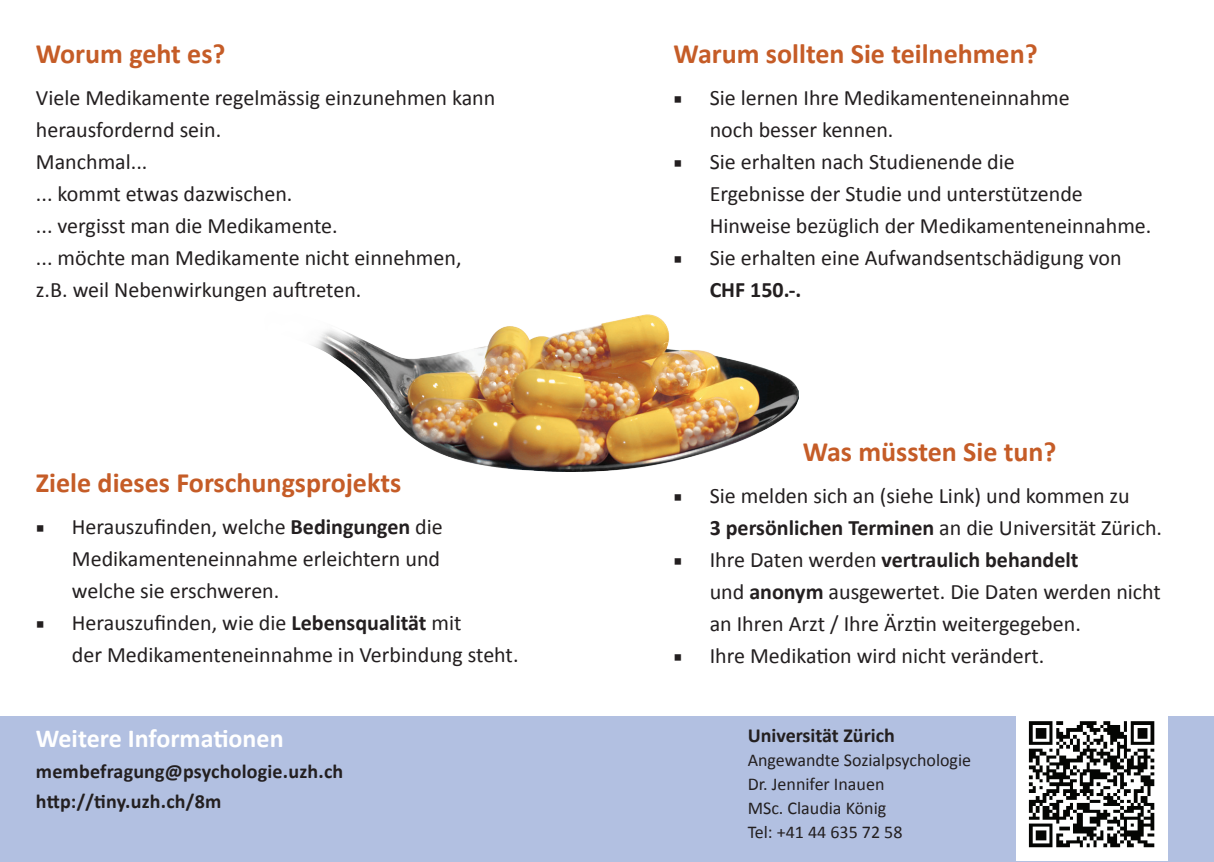
<style>
.page{position:relative;width:1214px;height:862px;background:#fff}
.page>*{position:absolute;margin:0;border:0;box-sizing:border-box;transform-origin:0 0}
.t1{font:700 28px "Calibri";color:#c55c27}
.t2{font:700 26px "Calibri";color:#fff}
.t3{font:22px/32px "Calibri";color:#231f20}
.t4{font:700 20px/30px "Calibri";letter-spacing:.01em;color:#231f20}
.t5{font:18px/24px "Calibri";color:#231f20}
.s1{font-family:"Minion Pro"}
.s2{font-weight:700}
</style>
<div class="page">
<img style="left:312px;top:314px;width:486px;height:157px">
<div style="left:0;top:717px;width:1213px;height:145px;background:#b2c0e1"></div>
<img style="left:1016px;top:717px;width:151px;height:143px">
<p class="t1" style="left:36px;top:33px;width:191px">Worum geht es?</p>
<p class="t3" style="left:36px;top:81px;width:461px">Viele Medikamente regelmässig einzunehmen kann herausfordernd sein.<br>Manchmal...<br>... kommt etwas dazwischen.<br>... vergisst man die Medikamente.<br>... möchte man Medikamente nicht einnehmen, z.B. weil Nebenwirkungen auftreten.</p>
<p class="t1" style="left:36px;top:462px;width:367px">Ziele dieses Forschungsprojekts</p>
<p class="t3" style="left:72px;top:510px;width:372px;text-align:justify;text-indent:-36px"><span class="s1">■</span> Herauszufinden, welche <span class="s2">Bedingungen</span> die Medikamenteneinnahme erleichtern und welche sie erschweren.</p>
<p class="t3" style="left:72px;top:606px;width:448px;text-indent:-36px"><span class="s1">■</span> Herauszufinden, wie die <span class="s2">Lebensqualität</span> mit<br>der Medikamenteneinnahme in Verbindung steht.</p>
<p class="t2" style="left:36px;top:720px;width:249px">Weitere Informationen</p>
<p class="t4" style="left:36px;top:756px;width:309px">membefragung@psychologie.uzh.ch http://tiny.uzh.ch/8m</p>
<p class="t1" style="left:673px;top:33px;width:365px">Warum sollten Sie teilnehmen?</p>
<p class="t3" style="left:709px;top:81px;width:361px;text-indent:-36px"><span class="s1">■</span> Sie lernen Ihre Medikamenteneinnahme noch besser kennen.</p>
<p class="t3" style="left:709px;top:145px;width:443px;text-indent:-36px"><span class="s1">■</span> Sie erhalten nach Studienende die<br>Ergebnisse der Studie und unterstützende<br>Hinweise bezüglich der Medikamenteneinnahme.</p>
<p class="t3" style="left:709px;top:241px;width:413px;text-indent:-36px"><span class="s1">■</span> Sie erhalten eine Aufwandsentschädigung von<br><span class="s2">CHF 150.-.</span></p>
<p class="t1" style="left:802px;top:431px;width:255px">Was müssten Sie tun?</p>
<p class="t3" style="left:709px;top:478px;width:454px;text-indent:-36px"><span class="s1">■</span> Sie melden sich an (siehe Link) und kommen zu<br><span class="s2">3 persönlichen Terminen</span> an die Universität Zürich.</p>
<p class="t3" style="left:709px;top:542px;width:453px;text-indent:-36px"><span class="s1">■</span> Ihre Daten werden <span class="s2">vertraulich behandelt<br></span>und <span class="s2">anonym</span> ausgewertet. Die Daten werden nicht an Ihren Arzt / Ihre Ärztin weitergegeben.</p>
<p class="t3" style="left:673px;top:639px;width:372px"><span class="s1">■</span> Ihre Medikation wird nicht verändert.</p>
<p class="t4" style="left:747px;top:720px;width:149px">Universität Zürich</p>
<p class="t5" style="left:747px;top:748px;width:225px">Angewandte Sozialpsychologie<br>Dr. Jennifer Inauen<br>MSc. Claudia König<br>Tel: +41 44 635 72 58</p>
</div>
